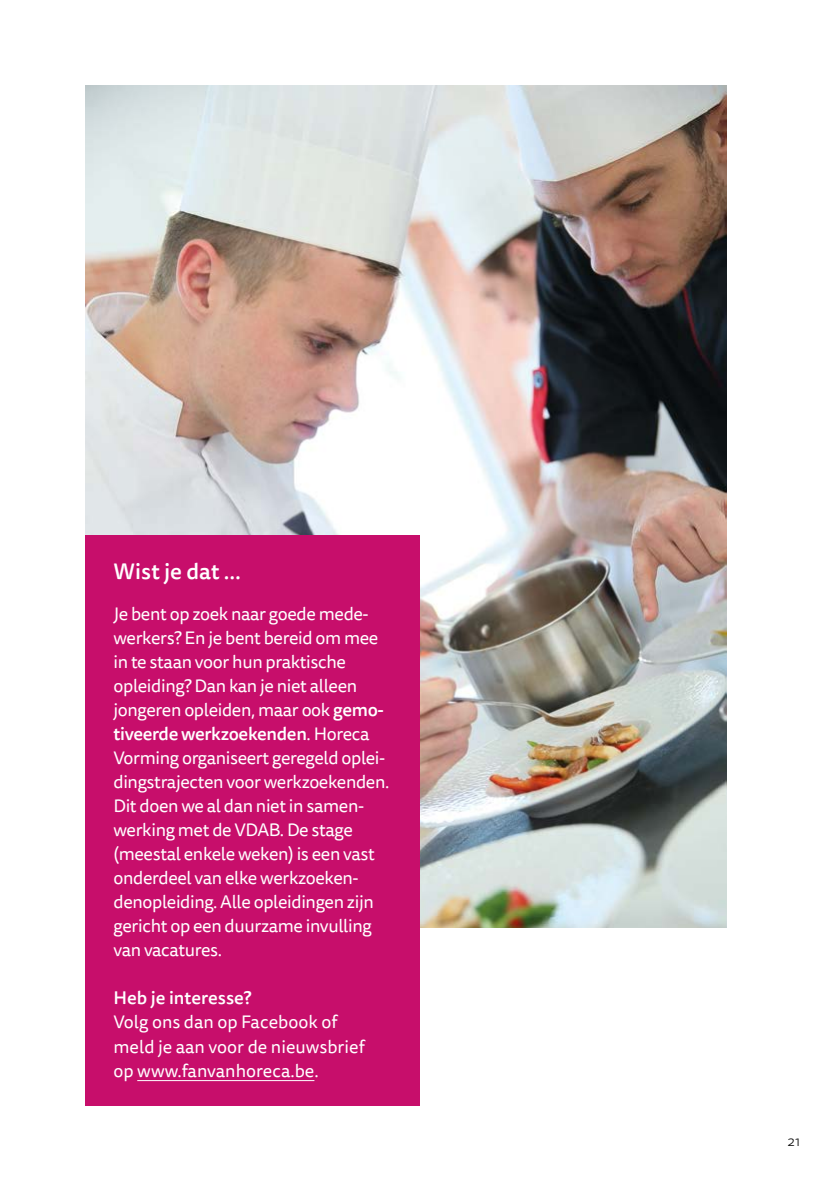
<style>
.page{position:relative;width:840px;height:1191px;background:#fff}
.page>*{position:absolute;margin:0;border:0;box-sizing:border-box;transform-origin:0 0}
.t1{font:500 22px "Tisa Sans OT";color:#fff}
.t2{font:18px/24px "Tisa Sans OT";letter-spacing:-.02em;color:#fff}
.t3{font:18px/24px "Tisa Sans OT";color:#fff}
.t4{font:500 18px "Tisa Sans OT";color:#fff}
.t5{font:300 14px "Tisa Sans OT";color:#000}
.s1{font-weight:500}
</style>
<div class="page">
<img style="left:85px;top:85px;width:641px;height:842px">
<div style="left:85px;top:535px;width:335px;height:571px;background:#c70e6b"></div>
<hr style="left:137px;top:1080px;width:177px;height:1px;background:#fff">
<p class="t1" style="left:113px;top:558px;width:129px">Wist je dat …</p>
<p class="t2" style="left:113px;top:603px;width:277px">Je bent op zoek naar goede mede&shy;werkers? En je bent bereid om mee in te staan voor hun praktische opleiding? Dan kan je niet alleen jongeren opleiden, maar ook <span class="s1">gemo&shy;tiveerde werkzoekenden</span>. Horeca<br>Vorming organiseert geregeld oplei&shy;dingstrajecten voor werkzoekenden.<br>Dit doen we al dan niet in samen&shy;werking met de VDAB. De stage (meestal enkele weken) is een vast onderdeel van elke werkzoeken&shy;denopleiding. Alle opleidingen zijn gericht op een duurzame invulling van vacatures.</p>
<p class="t4" style="left:113px;top:987px;width:139px">Heb je interesse?</p>
<p class="t3" style="left:113px;top:1011px;width:252px">Volg ons dan op Facebook of meld je aan voor de nieuwsbrief op www.fanvanhoreca.be.</p>
<p class="t5" style="left:787px;top:1132px;width:14px">21</p>
</div>
